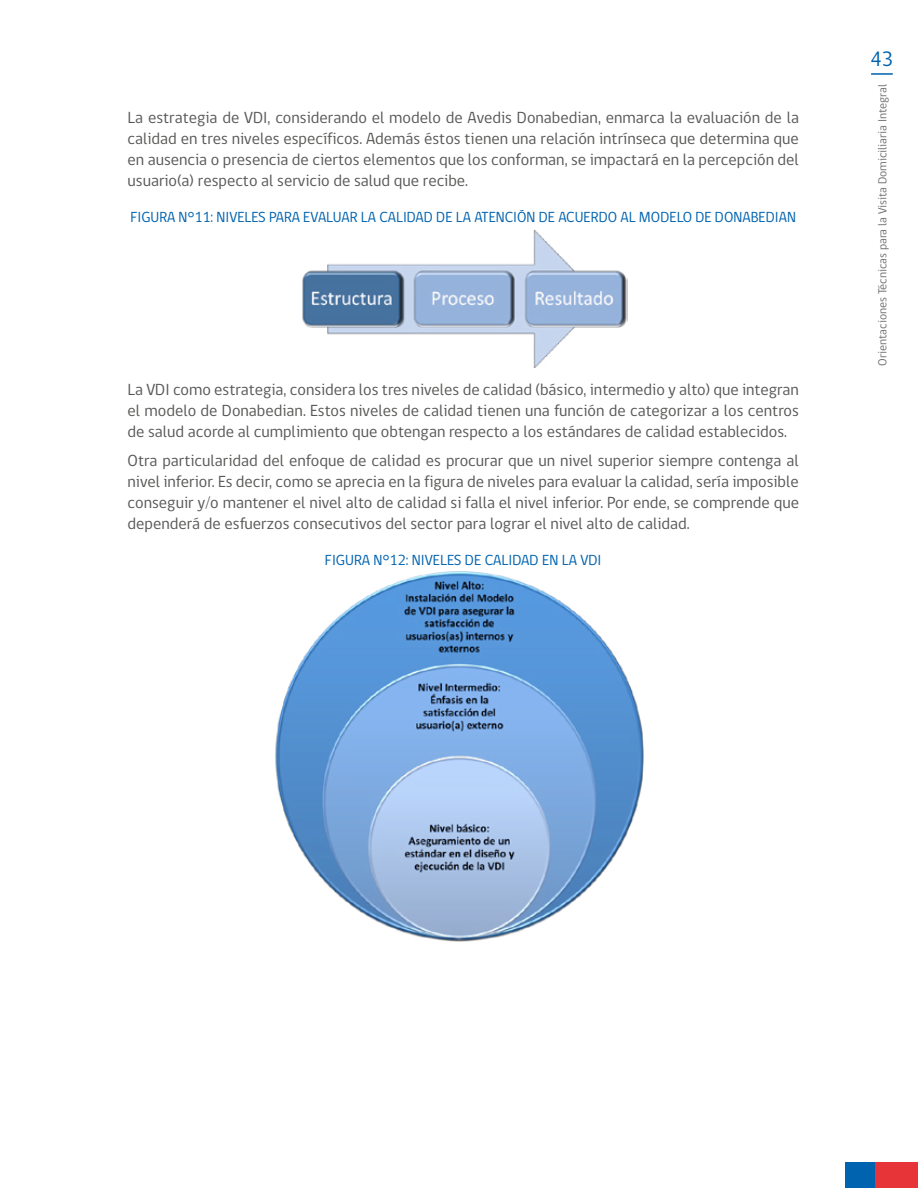
<style>
.page{position:relative;width:918px;height:1188px;background:#fff}
.page>*{position:absolute;margin:0;border:0;box-sizing:border-box;transform-origin:0 0}
.t1{font:21.3px "gob CL";color:#0063af}
.t2{font:16.5px/21px "gob CL";color:#575756;text-align:justify}
.t3{font:15px "gob CL";color:#0063af}
.t4{font:12px "gob CL";color:#706f6f}
</style>
<div class="page">
<hr style="left:871px;top:73px;width:22px;height:2px;background:#0063af">
<div style="left:845px;top:1162px;width:30px;height:26px;background:#0063af"></div>
<div style="left:875px;top:1162px;width:43px;height:26px;background:#e73439"></div>
<img style="left:302px;top:229px;width:325px;height:138px">
<img style="left:275px;top:571px;width:369px;height:370px">
<p class="t2" style="left:128px;top:107px;width:673px">La estrategia de VDI, considerando el modelo de Avedis Donabedian, enmarca la evaluación de la calidad en tres niveles específicos. Además éstos tienen una relación intrínseca que determina que en ausencia o presencia de ciertos elementos que los conforman, se impactará en la percepción del usuario(a) respecto al servicio de salud que recibe.</p>
<p class="t3" style="left:131px;top:207px;width:667px">FIGURA N°11: NIVELES PARA EVALUAR LA CALIDAD DE LA ATENCIÓN DE ACUERDO AL MODELO DE DONABEDIAN</p>
<p class="t2" style="left:128px;top:379px;width:673px">La VDI como estrategia, considera los tres niveles de calidad (básico, intermedio y alto) que integran el modelo de Donabedian. Estos niveles de calidad tienen una función de categorizar a los centros de salud acorde al cumplimiento que obtengan respecto a los estándares de calidad establecidos.</p>
<p class="t2" style="left:128px;top:451px;width:673px">Otra particularidad del enfoque de calidad es procurar que un nivel superior siempre contenga al nivel inferior. Es decir, como se aprecia en la figura de niveles para evaluar la calidad, sería imposible conseguir y/o mantener el nivel alto de calidad si falla el nivel inferior. Por ende, se comprende que dependerá de esfuerzos consecutivos del sector para lograr el nivel alto de calidad.</p>
<p class="t3" style="left:325px;top:550px;width:278px">FIGURA N°12: NIVELES DE CALIDAD EN LA VDI</p>
<p class="t1" style="left:870px;top:44px;width:24px">43</p>
<p class="t4" style="left:874px;top:366px;width:283px;rotate:-90deg">Orientaciones Técnicas para la Visita Domiciliaria Integral</p>
</div>
